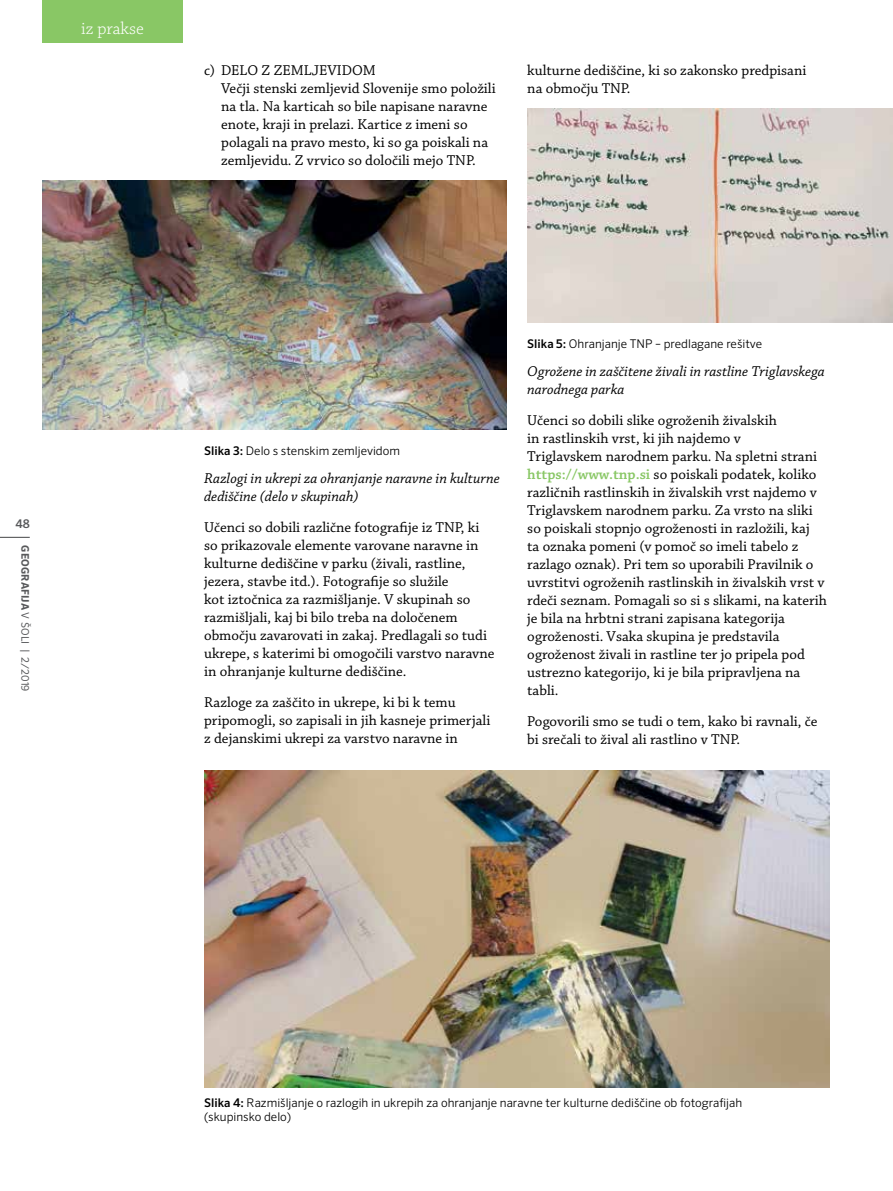
<style>
.page{position:relative;width:893px;height:1191px;background:#fff}
.page>*{position:absolute;margin:0;border:0;box-sizing:border-box;transform-origin:0 0}
.t1{font:300 18px "Chaparral Pro";color:#fff}
.t2{font:15px/18px "Chaparral Pro";color:#000}
.t3{font:italic 15px/18px "Chaparral Pro";color:#000}
.t4{font:300 12px/14.4px "Sero Pro";color:#000}
.t5{font:500 12px "Sero Pro";color:#58595b}
.t6{font:10.5px "Sero Pro";letter-spacing:.005em;color:#58595b}
.s1{font-weight:700}
.s2{font-weight:500}
.s3{font-weight:600;color:#89c765}
</style>
<div class="page">
<img style="left:43px;top:181px;width:463px;height:248px">
<img style="left:527px;top:109px;width:366px;height:213px">
<img style="left:204px;top:771px;width:625px;height:316px">
<hr style="left:0;top:537px;width:30px;height:1px;background:#58595b">
<div style="left:43px;top:0;width:140px;height:43px;background:#89c765"></div>
<p class="t1" style="left:81px;top:18px;width:64px">iz prakse</p>
<p class="t2" style="left:221px;top:62px;width:276px;text-indent:-17px">c) DELO Z ZEMLJEVIDOM<br>Večji stenski zemljevid Slovenije smo položili na tla. Na karticah so bile napisane naravne enote, kraji in prelazi. Kartice z imeni so polagali na pravo mesto, ki so ga poiskali na zemljevidu. Z vrvico so določili mejo TNP.</p>
<p class="t2" style="left:527px;top:62px;width:281px">kulturne dediščine, ki so zakonsko predpisani na območju TNP.</p>
<p class="t5" style="left:15px;top:516px;width:16px">48</p>
<p class="t6" style="left:32px;top:545px;width:148px;rotate:90deg"><span class="s1">Geografija</span> v šoli | 2/2019</p>
<p class="t4" style="left:204px;top:443px;width:197px"><span class="s2">Slika 3:</span> Delo s stenskim zemljevidom</p>
<p class="t3" style="left:204px;top:470px;width:297px">Razlogi in ukrepi za ohranjanje naravne in kulturne dediščine (delo v skupinah)</p>
<p class="t2" style="left:204px;top:519px;width:292px">Učenci so dobili različne fotografije iz TNP, ki so prikazovale elemente varovane naravne in kulturne dediščine v parku (živali, rastline, jezera, stavbe itd.). Fotografije so služile<br>kot iztočnica za razmišljanje. V skupinah so razmišljali, kaj bi bilo treba na določenem območju zavarovati in zakaj. Predlagali so tudi ukrepe, s katerimi bi omogočili varstvo naravne in ohranjanje kulturne dediščine.</p>
<p class="t2" style="left:204px;top:693px;width:288px">Razloge za zaščito in ukrepe, ki bi k temu pripomogli, so zapisali in jih kasneje primerjali z dejanskimi ukrepi za varstvo naravne in</p>
<p class="t4" style="left:527px;top:336px;width:236px"><span class="s2">Slika 5:</span> Ohranjanje TN P – predlagane rešitve</p>
<p class="t3" style="left:527px;top:363px;width:299px">Ogrožene in zaščitene živali in rastline Triglavskega narodnega parka</p>
<p class="t2" style="left:527px;top:412px;width:301px">Učenci so dobili slike ogroženih živalskih<br>in rastlinskih vrst, ki jih najdemo v<br>Triglavskem narodnem parku. Na spletni strani <span class="s3">https://www.tnp.si</span> so poiskali podatek, koliko različnih rastlinskih in živalskih vrst najdemo v Triglavskem narodnem parku. Za vrsto na sliki so poiskali stopnjo ogroženosti in razložili, kaj<br>ta oznaka pomeni (v pomoč so imeli tabelo z razlago oznak). Pri tem so uporabili Pravilnik o uvrstitvi ogroženih rastlinskih in živalskih vrst v rdeči seznam. Pomagali so si s slikami, na katerih je bila na hrbtni strani zapisana kategorija ogroženosti. Vsaka skupina je predstavila ogroženost živali in rastline ter jo pripela pod ustrezno kategorijo, ki je bila pripravljena na tabli.</p>
<p class="t2" style="left:527px;top:712px;width:292px">Pogovorili smo se tudi o tem, kako bi ravnali, če bi srečali to žival ali rastlino v TNP.</p>
<p class="t4" style="left:204px;top:1095px;width:540px"><span class="s2">Slika 4:</span> Razmišljanje o razlogih in ukrepih za ohranjanje naravne ter kulturne dediščine ob fotografijah (skupinsko delo)</p>
</div>
